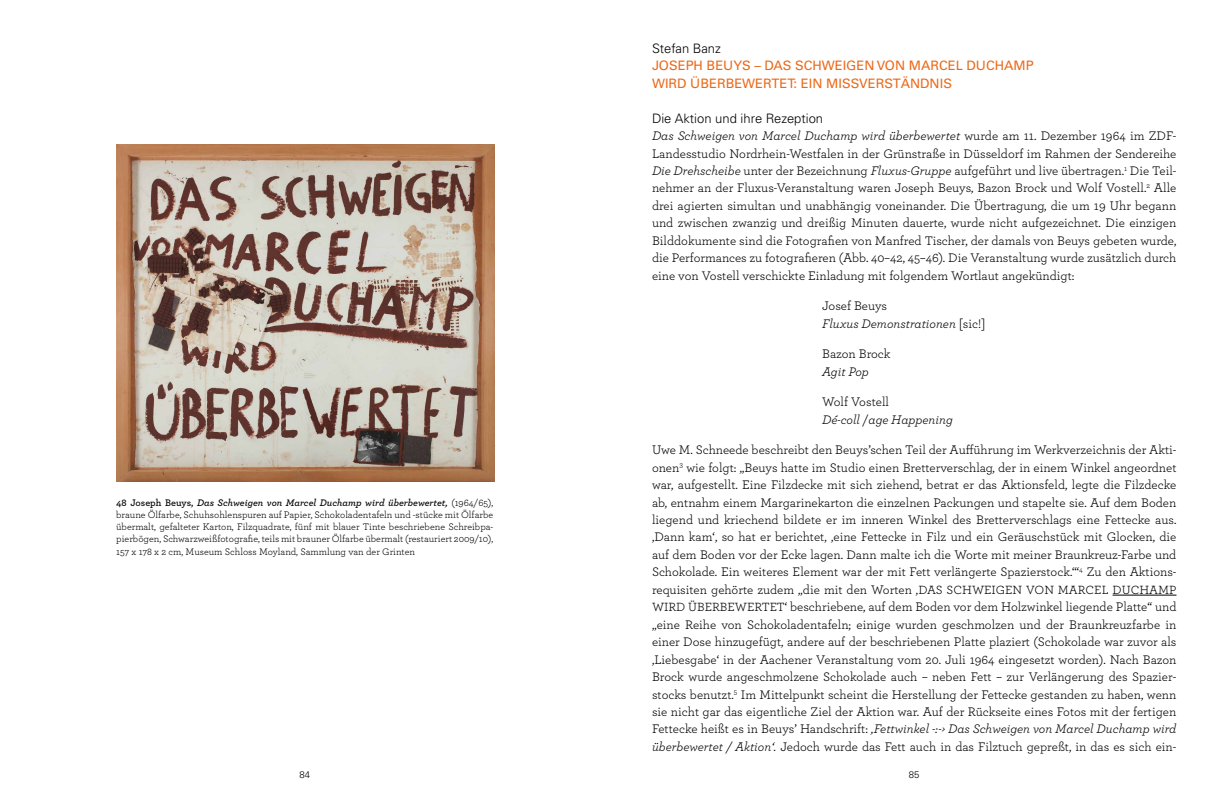
<style>
.page{position:relative;width:1219px;height:808px;background:#fff}
.page>*{position:absolute;margin:0;border:0;box-sizing:border-box;transform-origin:0 0}
.t1{font:13px/17.5px "Archer";color:#000;text-align:justify}
.t2{font:13px/17.4px "Univers";color:#eb6919}
.t3{font:italic 13px/17.4px "Archer";color:#000}
.t4{font:300 13px "Univers";color:#000}
.t5{font:10px/12.3px "Archer";color:#000;text-align:justify}
.t6{font:300 9.5px "Univers";color:#000}
.s1{font-weight:600}
.s2{font-weight:600;font-style:italic}
.s3{font-style:italic}
.s4{font-style:normal}
.s5{font-size:12.5px}
</style>
<div class="page">
<hr style="left:1112px;top:595px;width:64px;height:1px;background:#000">
<img style="left:117px;top:144px;width:377px;height:337px">
<p class="t5" style="left:116px;top:496px;width:379px"><span class="s1">48 Joseph Beuys,</span> <span class="s2">Das Schweigen von Marcel Duchamp wird überbewertet,</span> (1964/65), braune Ölfarbe, Schuhsohlenspuren auf Papier, Schokoladentafeln und -stücke mit Ölfarbe übermalt, gefalteter Karton, Filzquadrate, fünf mit blauer Tinte beschriebene Schreibpa&shy;pierbögen, Schwarzweißfotografie, teils mit brauner Ölfarbe übermalt (restauriert 2009/10), 157 x 178 x 2 cm, Museum Schloss Moyland, Sammlung van der Grinten</p>
<p class="t4" style="left:652px;top:40px;width:70px">Stefan Banz</p>
<p class="t2" style="left:652px;top:57px;width:383px">JOSEPH BEUYS – DAS SCHWEIGEN VON MARCEL DUCHAM P<br>WIRD ÜBERBEWERTET: EIN MISSVERSTÄNDNIS</p>
<p class="t4" style="left:652px;top:110px;width:173px">Die Aktion und ihre Rezeption</p>
<p class="t1" style="left:652px;top:126px;width:526px"><span class="s3">Das Schweigen von Marcel Duchamp wird überbewertet</span> wurde am 11. Dezember 1964 im ZDF-Landesstudio Nordrhein-Westfalen in der Grünstraße in Düsseldorf im Rahmen der Sendereihe <span class="s3">Die Drehscheibe</span> unter der Bezeichnung <span class="s3">Fluxus-Gruppe</span> aufgeführt und live übertragen.<sup>1</sup> Die Teil&shy;nehmer an der Fluxus-Veranstaltung waren Joseph Beuys, Bazon Brock und Wolf Vostell.<sup>2</sup> Alle drei agierten simultan und unabhängig voneinander. Die Übertragung, die um 19 Uhr begann und zwischen zwanzig und dreißig Minuten dauerte, wurde nicht aufgezeichnet. Die einzigen Bilddokumente sind die Fotografien von Manfred Tischer, der damals von Beuys gebeten wurde, die Performances zu fotografieren (Abb. 40–42, 45–46). Die Veranstaltung wurde zusätzlich durch eine von Vostell verschickte Einladung mit folgendem Wortlaut angekündigt:</p>
<p class="t3" style="left:822px;top:296px;width:165px"><span class="s4">Josef Beuys<br></span>Fluxus Demonstrationen <span class="s4">[sic!]</span></p>
<p class="t1" style="left:822px;top:344px;width:70px">Bazon Brock</p>
<p class="t3" style="left:822px;top:362px;width:48px">Agit Pop</p>
<p class="t3" style="left:822px;top:392px;width:132px"><span class="s4">Wolf Vostell<br></span>Dé-coll <span class="s4">/</span>age Happening</p>
<p class="t1" style="left:652px;top:440px;width:526px">Uwe M. Schneede beschreibt den Beuys’schen Teil der Aufführung im Werkverzeichnis der Akti&shy;onen<sup>3</sup> wie folgt: „Beuys hatte im Studio einen Bretterverschlag, der in einem Winkel angeordnet war, aufgestellt. Eine Filzdecke mit sich ziehend, betrat er das Aktionsfeld, legte die Filzdecke ab, entnahm einem Margarinekarton die einzelnen Packungen und stapelte sie. Auf dem Boden liegend und kriechend bildete er im inneren Winkel des Bretterverschlags eine Fettecke aus. ‚Dann kam‘, so hat er berichtet, ‚eine Fettecke in Filz und ein Geräuschstück mit Glocken, die auf dem Boden vor der Ecke lagen. Dann malte ich die Worte mit meiner Braunkreuz-Farbe und Schokolade. Ein weiteres Element war der mit Fett verlängerte Spazierstock.‘“<sup>4</sup> Zu den Aktions&shy;requisiten gehörte zudem „die mit den Worten ‚<span class="s5">DAS SCHWEIGEN VON MARCEL DUCHAMP WIRD ÜBERBEWERTET</span>‘ beschriebene, auf dem Boden vor dem Holzwinkel liegende Platte“ und „eine Reihe von Schokoladentafeln; einige wurden geschmolzen und der Braunkreuzfarbe in einer Dose hinzugefügt, andere auf der beschriebenen Platte plaziert (Schokolade war zuvor als ‚Liebesgabe‘ in der Aachener Veranstaltung vom 20. Juli 1964 eingesetzt worden). Nach Bazon Brock wurde angeschmolzene Schokolade auch – neben Fett – zur Verlängerung des Spazier&shy;stocks benutzt.<sup>5</sup> Im Mittelpunkt scheint die Herstellung der Fettecke gestanden zu haben, wenn sie nicht gar das eigentliche Ziel der Aktion war. Auf der Rückseite eines Fotos mit der fertigen Fettecke heißt es in Beuys’ Handschrift: <span class="s3">‚Fettwinkel -:-› Das Schweigen von Marcel Duchamp wird überbewertet / Aktion‘.</span> Jedoch wurde das Fett auch in das Filztuch gepreßt, in das es sich ein-</p>
<p class="t6" style="left:299px;top:769px;width:12px">84</p>
<p class="t6" style="left:909px;top:769px;width:12px">85</p>
</div>
